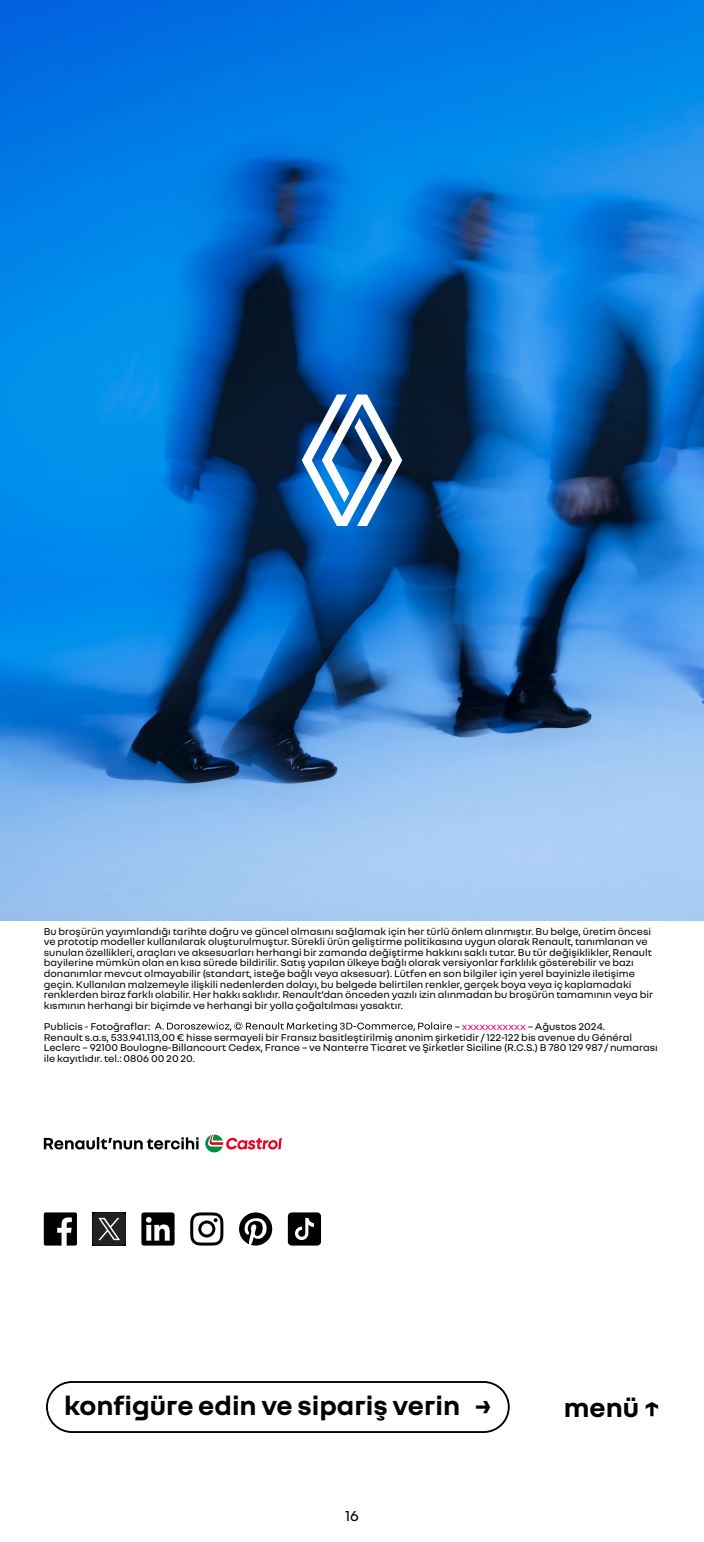
<style>
.page{position:relative;width:704px;height:1542px;background:#fff}
.page>*{position:absolute;margin:0;border:0;box-sizing:border-box;transform-origin:0 0}
._01-Configurez{font:700 28.12px "Nouvel R";color:#000}
._00_Menu{font:700 28.12px "Nouvel R";color:#000}
._00_Folio{font:15.62px "Nouvel R";color:#000}
._00_TExte_ML{font:10.62px/10.6px "Nouvel R";color:#000}
.s1{color:#e6007d}
</style>
<div class="page">
<img style="left:0;top:0;width:703px;height:920px">
<svg style="left:44px;top:1212px;width:33px;height:33px"></svg>
<div style="left:92px;top:1212px;width:34px;height:33px;background:#111110"></div>
<div style="left:93px;top:1212px;width:33px;height:33px;background:#222221;border-radius:4px"></div>
<svg style="left:98px;top:1218px;width:22px;height:22px"></svg>
<svg style="left:239px;top:1212px;width:33px;height:33px"></svg>
<svg style="left:288px;top:1212px;width:33px;height:33px"></svg>
<div style="left:141px;top:1212px;width:33px;height:33px;background:#000;border-radius:2px"></div>
<svg style="left:146px;top:1217px;width:23px;height:23px"></svg>
<svg style="left:190px;top:1212px;width:33px;height:33px"></svg>
<svg style="left:301px;top:394px;width:101px;height:132px"></svg>
<div style="left:46px;top:1381px;width:463px;height:52px;border:2px solid #000;border-radius:25px"></div>
<svg style="left:155px;top:1022px;width:296px;height:9px"></svg>
<svg style="left:44px;top:1137px;width:154px;height:12px"></svg>
<svg style="left:205px;top:1134px;width:76px;height:19px"></svg>
<p class="_00_TExte_ML" style="left:44px;top:925px;width:610px">Bu broşürün yayımlandığı tarihte doğru ve güncel olmasını sağlamak için her türlü önlem alınmıştır. Bu belge, üretim öncesi ve prototip modeller kullanılarak oluşturulmuştur. Sürekli ürün geliştirme politikasına uygun olarak Renault, tanımlanan ve sunulan özellikleri, araçları ve aksesuarları herhangi bir zamanda değiştirme hakkını saklı tutar. Bu tür değişiklikler, Renault bayilerine mümkün olan en kısa sürede bildirilir. Satış yapılan ülkeye bağlı olarak versiyonlar farklılık gösterebilir ve bazı donanımlar mevcut olmayabilir (standart, isteğe bağlı veya aksesuar). Lütfen en son bilgiler için yerel bayinizle iletişime geçin. Kullanılan malzemeyle ilişkili nedenlerden dolayı, bu belgede belirtilen renkler, gerçek boya veya iç kaplamadaki renklerden biraz farklı olabilir. Her hakkı saklıdır. Renault’dan önceden yazılı izin alınmadan bu broşürün tamamının veya bir kısmının herhangi bir biçimde ve herhangi bir yolla çoğaltılması yasaktır.</p>
<p class="_00_TExte_ML" style="left:44px;top:1020px;width:108px">Publicis - Fotoğraflar:</p>
<p class="_00_TExte_ML" style="left:454px;top:1020px;width:152px">– <span class="s1">xxxxxxxxxxx</span> – Ağustos 2024.</p>
<p class="_00_TExte_ML" style="left:44px;top:1031px;width:615px">Renault s.a.s, 533.941.113,00 € hisse sermayeli bir Fransız basitleştirilmiş anonim şirketidir / 122-122 bis avenue du Général<br>Leclerc – 92100 Boulogne-Billancourt Cedex, France – ve Nanterre Ticaret ve Şirketler Siciline (R.C.S.) B 780 129 987 / numarası ile kayıtlıdır. tel.: 0806 00 20 20.</p>
<p class="_01-Configurez" style="left:64px;top:1387px;width:429px">konfigüre edin ve sipariş verin →</p>
<p class="_00_Folio" style="left:345px;top:1505px;width:15px">16</p>
<p class="_00_Menu" style="left:563px;top:1389px;width:98px">menü ↑</p>
</div>
